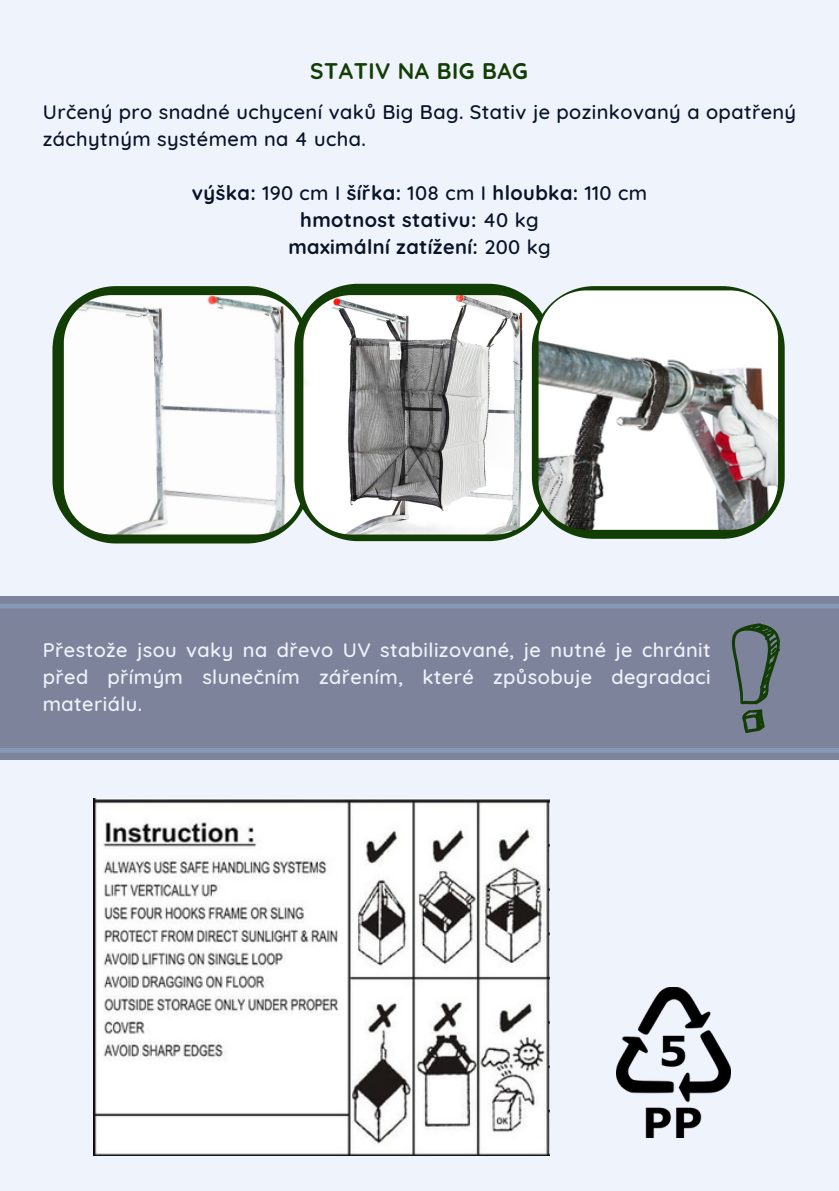
<style>
.page{position:relative;width:839px;height:1191px;background:#fff}
.page>*{position:absolute;margin:0;border:0;box-sizing:border-box;transform-origin:0 0}
.t1{font:700 22.6px "Quicksand";letter-spacing:.025em;color:#123d04}
.t2{font:500 20px/27px "Quicksand";letter-spacing:.02em;color:#eff3fc;text-align:justify}
.t3{font:500 20px/27px "Quicksand";letter-spacing:.02em;color:#081427}
.t4{font:700 20px "Quicksand";letter-spacing:.02em;color:#081427}
.s1{font-weight:500}
</style>
<div class="page">
<div style="left:0;top:0;width:838px;height:1191px;background:#eff3fc"></div>
<svg style="left:52px;top:286px;width:242px;height:257px;fill:#123d04"></svg>
<img style="left:64px;top:295px;width:239px;height:240px;border-radius:48px">
<div style="left:0;top:597px;width:838px;height:163px;background:#7d839b"></div>
<svg style="left:0;top:604px;width:838px;height:149px"></svg>
<svg style="left:731px;top:623px;width:49px;height:110px"></svg>
<img style="left:94px;top:798px;width:456px;height:357px">
<img style="left:616px;top:987px;width:114px;height:150px">
<svg style="left:294px;top:284px;width:238px;height:257px;fill:#123d04"></svg>
<img style="left:303px;top:295px;width:240px;height:240px;border-radius:48px">
<svg style="left:532px;top:286px;width:252px;height:252px;fill:#123d04"></svg>
<img style="left:538px;top:290px;width:240px;height:240px;border-radius:48px">
<p class="t1" style="left:310px;top:56px;width:219px">STATIV NA BIG BAG</p>
<p class="t3" style="left:43px;top:98px;width:754px">Určený pro snadné uchycení vaků Big Bag. Stativ je pozinkovaný a opatřený záchytným systémem na 4 ucha.</p>
<p class="t4" style="left:192px;top:180px;width:456px">výška: <span class="s1">190 cm I</span> šířka: <span class="s1">108 cm I</span> hloubka: <span class="s1">110 cm</span></p>
<p class="t4" style="left:300px;top:207px;width:240px">hmotnost stativu: <span class="s1">40 kg</span></p>
<p class="t4" style="left:288px;top:234px;width:264px">maximální zatížení: <span class="s1">200 kg</span></p>
<p class="t2" style="left:43px;top:636px;width:669px">Přestože jsou vaky na dřevo UV stabilizované, je nutné je chránit před přímým slunečním zářením, které způsobuje degradaci materiálu.</p>
</div>
